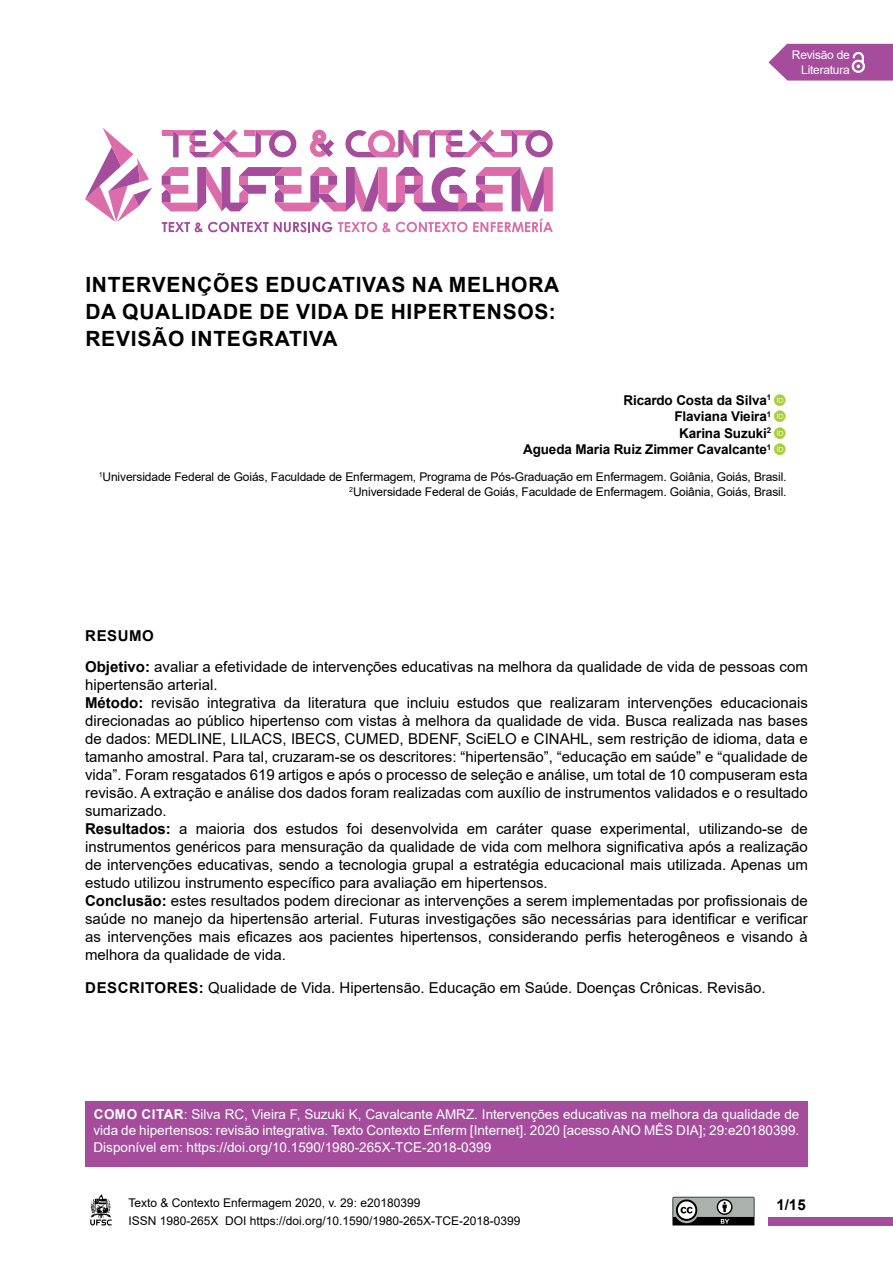
<style>
.page{position:relative;width:893px;height:1263px;background:#fff}
.page>*{position:absolute;margin:0;border:0;box-sizing:border-box;transform-origin:0 0}
.TITULO{font:700 21px/27px "Arial";letter-spacing:.035em;color:#000}
.ABSTRACT2{font:15px/18px "Arial";color:#000;text-align:justify}
.DESCRITORES{font:15px "Arial";color:#000}
.ABSTRACT1{font:700 15px "Arial";letter-spacing:.035em;color:#000}
.t1{font:13.5px/16.2px "Arial";color:#fff;text-align:justify}
.AUTOR{font:700 13.5px "Arial";letter-spacing:-.01em;color:#000}
.AFILIACAO{font:12px "Arial";letter-spacing:-.01em;color:#000}
.t2{font:12px/15px "Arial";letter-spacing:-.02em;color:#fff;text-align:right}
.s1{font-weight:700}
</style>
<div class="page">
<div style="left:769px;top:1217px;width:124px;height:8px;background:#a54d9c"></div>
<svg style="left:90px;top:1194px;width:22px;height:31px"></svg>
<svg style="left:162px;top:167px;width:391px;height:45px"></svg>
<div style="left:162px;top:130px;width:11px;height:6px;background:#dd6daa"></div>
<svg style="left:173px;top:129px;width:123px;height:28px"></svg>
<svg style="left:310px;top:129px;width:243px;height:28px"></svg>
<svg style="left:162px;top:222px;width:106px;height:10px"></svg>
<svg style="left:274px;top:222px;width:58px;height:10px"></svg>
<svg style="left:338px;top:222px;width:129px;height:10px"></svg>
<svg style="left:473px;top:219px;width:80px;height:13px"></svg>
<svg style="left:85px;top:128px;width:67px;height:94px"></svg>
<svg style="left:768px;top:44px;width:125px;height:37px;background:#af61a7"></svg>
<svg style="left:672px;top:1197px;width:83px;height:29px;background:#777b78"></svg>
<div style="left:85px;top:1101px;width:723px;height:66px;background:#a54d9c"></div>
<p class="TITULO" style="left:85px;top:271px;width:475px">INTERVENÇÕES EDUCATIVAS NA MELHORA<br>DA QUALIDADE DE VIDA DE HIPERTENSOS:<br>REVISÃO INTEGRATIVA</p>
<p class="t2" style="left:792px;top:47px;width:59px">Revisão de<br>Literatura</p>
<p class="AUTOR" style="left:623px;top:390px;width:149px">Ricardo Costa da Silva<sup>1</sup></p>
<p class="AUTOR" style="left:674px;top:407px;width:98px">Flaviana Vieira<sup>1</sup></p>
<p class="AUTOR" style="left:679px;top:423px;width:93px">Karina Suzuki<sup>2</sup></p>
<p class="AUTOR" style="left:523px;top:440px;width:249px">Agueda Maria Ruiz Zimmer Cavalcante<sup>1</sup></p>
<p class="AFILIACAO" style="left:99px;top:469px;width:689px"><sup>1</sup>Universidade Federal de Goiás, Faculdade de Enfermagem, Programa de Pós-Graduação em Enfermagem. Goiânia, Goiás, Brasil.</p>
<p class="AFILIACAO" style="left:349px;top:483px;width:439px"><sup>2</sup>Universidade Federal de Goiás, Faculdade de Enfermagem. Goiânia, Goiás, Brasil.</p>
<p class="ABSTRACT1" style="left:85px;top:625px;width:70px">RESUMO</p>
<p class="ABSTRACT2" style="left:85px;top:658px;width:724px"><span class="s1">Objetivo:</span> avaliar a efetividade de intervenções educativas na melhora da qualidade de vida de pessoas com hipertensão arterial.</p>
<p class="ABSTRACT2" style="left:85px;top:694px;width:724px"><span class="s1">Método:</span> revisão integrativa da literatura que incluiu estudos que realizaram intervenções educacionais direcionadas ao público hipertenso com vistas à melhora da qualidade de vida. Busca realizada nas bases de dados: MEDLINE, LILACS, IBECS, CUMED, BDENF, SciELO e CINAHL, sem restrição de idioma, data e tamanho amostral. Para tal, cruzaram-se os descritores: “hipertensão”, “educação em saúde” e “qualidade de vida”. Foram resgatados 619 artigos e após o processo de seleção e análise, um total de 10 compuseram esta revisão. A extração e análise dos dados foram realizadas com auxílio de instrumentos validados e o resultado sumarizado.</p>
<p class="ABSTRACT2" style="left:85px;top:820px;width:724px"><span class="s1">Resultados:</span> a maioria dos estudos foi desenvolvida em caráter quase experimental, utilizando-se de instrumentos genéricos para mensuração da qualidade de vida com melhora significativa após a realização de intervenções educativas, sendo a tecnologia grupal a estratégia educacional mais utilizada. Apenas um estudo utilizou instrumento específico para avaliação em hipertensos.</p>
<p class="ABSTRACT2" style="left:85px;top:892px;width:724px"><span class="s1">Conclusão:</span> estes resultados podem direcionar as intervenções a serem implementadas por profissionais de saúde no manejo da hipertensão arterial. Futuras investigações são necessárias para identificar e verificar as intervenções mais eficazes aos pacientes hipertensos, considerando perfis heterogêneos e visando à melhora da qualidade de vida.</p>
<p class="DESCRITORES" style="left:85px;top:977px;width:682px"><span class="s1">DESCRITORES:</span> Qualidade de Vida. Hipertensão. Educação em Saúde. Doenças Crônicas. Revisão.</p>
<p class="t1" style="left:94px;top:1106px;width:707px"><span class="s1">COMO CITAR</span>: Silva RC, Vieira F, Suzuki K, Cavalcante AMRZ. Intervenções educativas na melhora da qualidade de vida de hipertensos: revisão integrativa. Texto Contexto Enferm [Internet]. 2020 [acesso ANO MÊS DIA]; 29:e20180399.<br>Disponível em: https://doi.org/10.1590/1980-265X-TCE-2018-0399</p>
<p class="AFILIACAO" style="left:128px;top:1195px;width:293px">Texto &amp; Contexto Enfermagem 2020, v. 29: e20180399</p>
<p class="AFILIACAO" style="left:128px;top:1213px;width:394px">ISSN 1980-265X DOI https://doi.org/10.1590/1980-265X-TCE-2018-0399</p>
<p class="ABSTRACT1" style="left:776px;top:1194px;width:31px">1/15</p>
</div>
